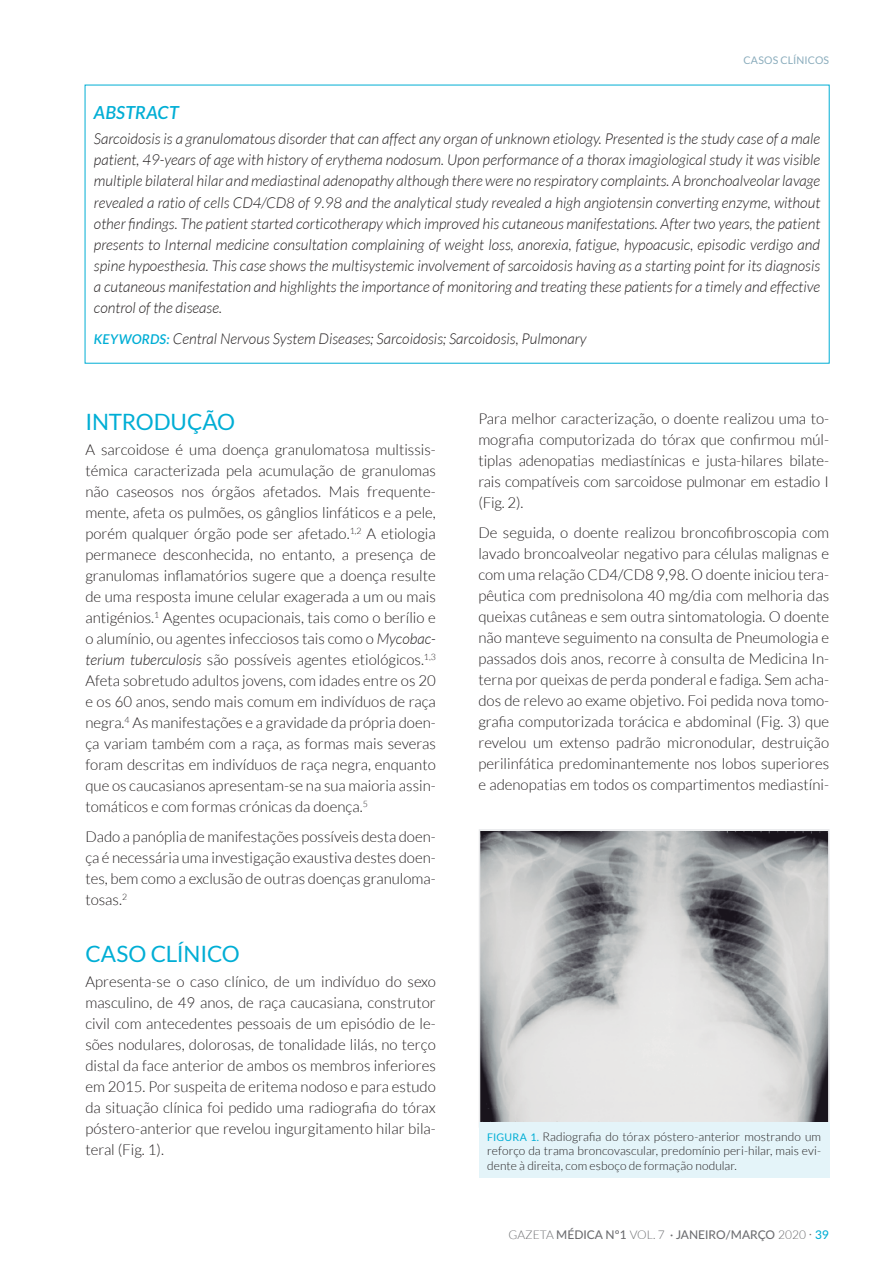
<style>
.page{position:relative;width:893px;height:1263px;background:#fff}
.page>*{position:absolute;margin:0;border:0;box-sizing:border-box;transform-origin:0 0}
.t1{font:22.5px "Lato";letter-spacing:-.01em;color:#00aed5}
.t2{font:italic 600 18px "Lato";letter-spacing:-.005em;color:#00aed5}
.t3{font:300 15px/21px "Lato";color:#231f20;text-align:justify}
.t4{font:italic 300 15px/21px "Lato";color:#231f20;text-align:justify}
.t5{font:300 12px/14.4px "Lato";letter-spacing:.005em;color:#231f20;text-align:justify}
.t6{font:500 12px "Lato";color:#6c6d70}
.t7{font:10.5px "Lato";letter-spacing:.015em;color:#8aacbc}
.s1{font-weight:600;font-size:13.5px;color:#00aed5}
.s2{font-style:italic}
.s3{font-weight:400;font-size:10.5px;color:#00aed5}
.s4{font-weight:300}
.s5{font-weight:300;font-size:15px}
.s6{color:#00aed5}
</style>
<div class="page">
<img style="left:482px;top:832px;width:345px;height:291px">
<div style="left:479px;top:829px;width:351px;height:299px;border:2px solid #e6e7e9"></div>
<div style="left:479px;top:1123px;width:351px;height:55px;background:#e4f4f9"></div>
<p class="t7" style="left:743px;top:54px;width:87px">CASOS CLÍNICOS</p>
<p class="t2" style="left:94px;top:100px;width:87px">ABSTRACT</p>
<p class="t4" style="left:94px;top:129px;width:728px">Sarcoidosis is a granulomatous disorder that can affect any organ of unknown etiology. Presented is the study case of a male patient, 49-years of age with history of erythema nodosum. Upon performance of a thorax imagiological study it was visible multiple bilateral hilar and mediastinal adenopathy although there were no respiratory complaints. A bronchoalveolar lavage revealed a ratio of cells CD4/CD8 of 9.98 and the analytical study revealed a high angiotensin converting enzyme, without other findings. The patient started corticotherapy which improved his cutaneous manifestations. After two years, the patient presents to Internal medicine consultation complaining of weight loss, anorexia, fatigue, hypoacusic, episodic verdigo and spine hypoesthesia. This case shows the multisystemic involvement of sarcoidosis having as a starting point for its diagnosis a cutaneous manifestation and highlights the importance of monitoring and treating these patients for a timely and effective control of the disease.</p>
<p class="t4" style="left:94px;top:328px;width:494px"><span class="s1">KEYWORDS:</span> Central Nervous System Diseases; Sarcoidosis; Sarcoidosis, Pulmonary</p>
<h1 class="t1" style="left:85px;top:409px;width:151px">INTRODUÇÃO</h1>
<p class="t3" style="left:85px;top:439px;width:352px">A sarcoidose é uma doença granulomatosa multissis&shy;témica caracterizada pela acumulação de granulomas não caseosos nos órgãos afetados. Mais frequente&shy;mente, afeta os pulmões, os gânglios linfáticos e a pele, porém qualquer órgão pode ser afetado.<sup>1,2</sup> A etiologia permanece desconhecida, no entanto, a presença de granulomas inflamatórios sugere que a doença resulte de uma resposta imune celular exagerada a um ou mais antigénios.<sup>1</sup> Agentes ocupacionais, tais como o berílio e o alumínio, ou agentes infecciosos tais como o <span class="s2">Mycobac&shy;terium tuberculosis</span> são possíveis agentes etiológicos.<sup>1,3<br></sup>Afeta sobretudo adultos jovens, com idades entre os 20 e os 60 anos, sendo mais comum em indivíduos de raça negra.<sup>4</sup> As manifestações e a gravidade da própria doen&shy;ça variam também com a raça, as formas mais severas foram descritas em indivíduos de raça negra, enquanto que os caucasianos apresentam-se na sua maioria assin&shy;tomáticos e com formas crónicas da doença.<sup>5</sup></p>
<p class="t3" style="left:85px;top:826px;width:352px">Dado a panóplia de manifestações possíveis desta doen&shy;ça é necessária uma investigação exaustiva destes doen&shy;tes, bem como a exclusão de outras doenças granuloma&shy;tosas.<sup>2</sup></p>
<h1 class="t1" style="left:85px;top:941px;width:156px">CASO CLÍNICO</h1>
<p class="t3" style="left:85px;top:971px;width:352px">Apresenta-se o caso clínico, de um indivíduo do sexo masculino, de 49 anos, de raça caucasiana, construtor civil com antecedentes pessoais de um episódio de le&shy;sões nodulares, dolorosas, de tonalidade lilás, no terço distal da face anterior de ambos os membros inferiores em 2015. Por suspeita de eritema nodoso e para estudo da situação clínica foi pedido uma radiografia do tórax póstero-anterior que revelou ingurgitamento hilar bila&shy;teral (Fig. 1).</p>
<p class="t3" style="left:478px;top:408px;width:352px">Para melhor caracterização, o doente realizou uma to&shy;mografia computorizada do tórax que confirmou múl&shy;tiplas adenopatias mediastínicas e justa-hilares bilate&shy;rais compatíveis com sarcoidose pulmonar em estadio I (Fig. 2).</p>
<p class="t3" style="left:478px;top:522px;width:352px">De seguida, o doente realizou broncofibroscopia com lavado broncoalveolar negativo para células malignas e com uma relação CD4/CD8 9,98. O doente iniciou tera&shy;pêutica com prednisolona 40 mg/dia com melhoria das queixas cutâneas e sem outra sintomatologia. O doente não manteve seguimento na consulta de Pneumologia e passados dois anos, recorre à consulta de Medicina In&shy;terna por queixas de perda ponderal e fadiga. Sem acha&shy;dos de relevo ao exame objetivo. Foi pedida nova tomo&shy;grafia computorizada torácica e abdominal (Fig. 3) que revelou um extenso padrão micronodular, destruição perilinfática predominantemente nos lobos superiores e adenopatias em todos os compartimentos mediastíni-</p>
<p class="t5" style="left:487px;top:1129px;width:335px"><span class="s3">FIGURA 1.</span> Radiografia do tórax póstero-anterior mostrando um reforço da trama broncovascular, predomínio peri-hilar, mais evi&shy;dente à direita, com esboço de formação nodular.</p>
<p class="t6" style="left:508px;top:1226px;width:322px"><span class="s4">GAZETA</span> MÉDICA Nº1 <span class="s4">VOL. 7</span> · JANEIRO/MARÇO <span class="s4">2020</span> <span class="s5">·</span> <span class="s6">39</span></p>
</div>
